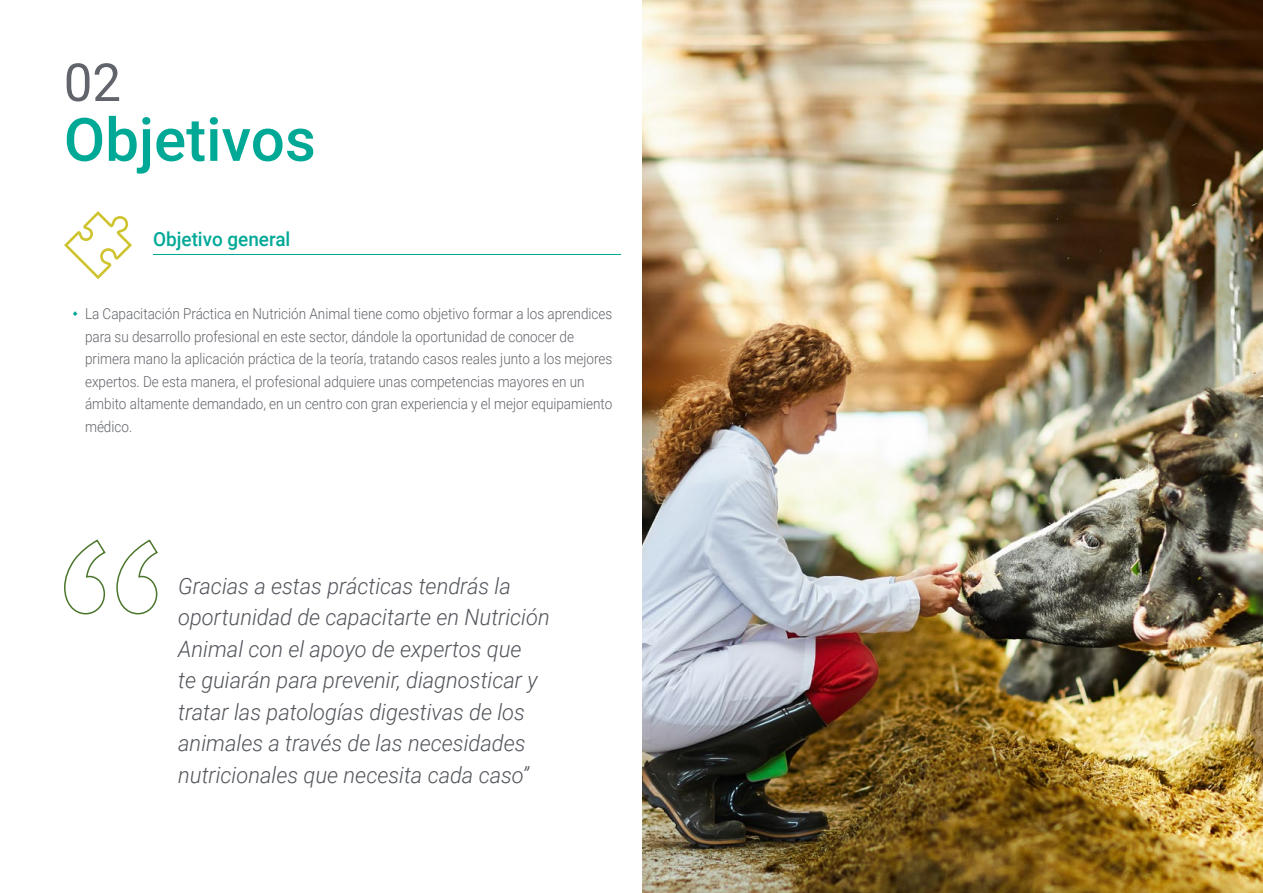
<style>
.page{position:relative;width:1263px;height:893px;background:#fff}
.page>*{position:absolute;margin:0;border:0;box-sizing:border-box;transform-origin:0 0}
.t1{font:500 60px "Roboto";color:#00a996}
.t2{font:52.5px "Roboto";color:#61646a}
.t3{font:italic 300 22.5px/31.5px "Roboto";color:#52555b}
.t4{font:500 19.5px "Roboto";color:#00a996}
.t5{font:300 15px/22.5px "Roboto";color:#61646a;scale:.9 1}
</style>
<div class="page">
<hr style="left:153px;top:254px;width:468px;height:1px;background:#00a996">
<svg style="left:64px;top:211px;width:68px;height:68px"></svg>
<svg style="left:64px;top:539px;width:94px;height:76px"></svg>
<img style="left:642px;top:0;width:621px;height:893px">
<h2 class="t2" style="left:64px;top:46px;width:59px">02</h2>
<h1 class="t1" style="left:64px;top:97px;width:254px">Objetivos</h1>
<h3 class="t4" style="left:153px;top:225px;width:139px">Objetivo general</h3>
<p class="t5" style="left:85px;top:302px;width:587px">La Capacitación Práctica en Nutrición Animal tiene como objetivo formar a los aprendices para su desarrollo profesional en este sector, dándole la oportunidad de conocer de primera mano la aplicación práctica de la teoría, tratando casos reales junto a los mejores expertos. De esta manera, el profesional adquiere unas competencias mayores en un ámbito altamente demandado, en un centro con gran experiencia y el mejor equipamiento médico.</p>
<p class="t3" style="left:178px;top:569px;width:373px">Gracias a estas prácticas tendrás la oportunidad de capacitarte en Nutrición Animal con el apoyo de expertos que<br>te guiarán para prevenir, diagnosticar y tratar las patologías digestivas de los animales a través de las necesidades nutricionales que necesita cada caso”</p>
</div>
